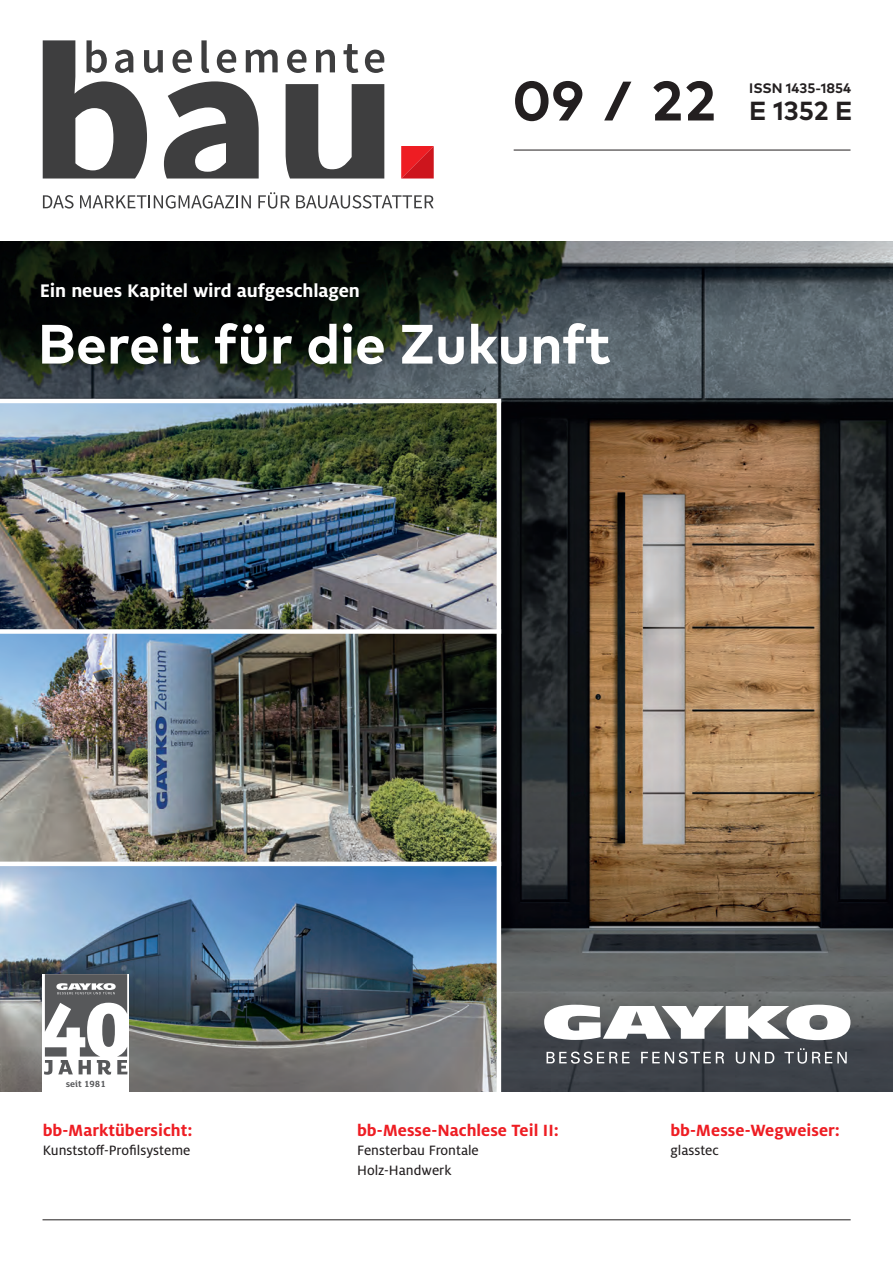
<style>
.page{position:relative;width:893px;height:1263px;background:#fff}
.page>*{position:absolute;margin:0;border:0;box-sizing:border-box;transform-origin:0 0}
.t1{font:700 55.5px "Mark Pro";color:#231f20}
.t2{font:700 55.35px "Mark Pro";color:#fff}
.t3{font:700 26.1px "Mark Pro";color:#231f20}
.t4{font:700 20.1px "Milo Pro";letter-spacing:-.005em;color:#fff}
.t5{font:700 18px "Milo Pro";color:#ee1d23}
.t6{font:15px/19.5px "Milo Pro Text";color:#231f20}
.t7{font:700 13.8px "Mark Pro";color:#231f20}
.t8{font:700 9.75px "FS Lola";color:#57585a}
</style>
<div class="page">
<img style="left:0;top:241px;width:893px;height:851px">
<hr style="left:514px;top:150px;width:336px;height:1px;background:#231f20">
<svg style="left:286px;top:84px;width:98px;height:94px"></svg>
<svg style="left:43px;top:40px;width:235px;height:138px"></svg>
<svg style="left:287px;top:50px;width:19px;height:23px"></svg>
<svg style="left:316px;top:50px;width:19px;height:22px"></svg>
<svg style="left:343px;top:44px;width:15px;height:29px"></svg>
<svg style="left:365px;top:50px;width:19px;height:23px"></svg>
<svg style="left:401px;top:146px;width:33px;height:32px"></svg>
<svg style="left:43px;top:195px;width:31px;height:14px"></svg>
<svg style="left:80px;top:195px;width:171px;height:14px"></svg>
<svg style="left:258px;top:192px;width:32px;height:17px"></svg>
<svg style="left:296px;top:195px;width:138px;height:14px"></svg>
<hr style="left:43px;top:1219px;width:808px;height:1px;background:#231f20">
<svg style="left:544px;top:1005px;width:306px;height:35px"></svg>
<svg style="left:546px;top:1051px;width:83px;height:13px"></svg>
<svg style="left:641px;top:1051px;width:83px;height:13px"></svg>
<svg style="left:736px;top:1052px;width:38px;height:12px"></svg>
<svg style="left:784px;top:1048px;width:63px;height:16px"></svg>
<img style="left:0;top:403px;width:497px;height:689px">
<div style="left:43px;top:974px;width:86px;height:118px;background:#fff"></div>
<svg style="left:44px;top:974px;width:84px;height:101px"></svg>
<hr style="left:497px;top:401px;width:4px;height:708px;background:#fff">
<hr style="left:0;top:399px;width:501px;height:4px;background:#fff">
<div style="left:0;top:629px;width:501px;height:5px;background:#fff"></div>
<hr style="left:0;top:862px;width:501px;height:4px;background:#fff">
<h3 class="t4" style="left:40px;top:279px;width:322px">Ein neues Kapitel wird aufgeschlagen</h3>
<h1 class="t1" style="left:512px;top:59px;width:205px">09 / 22</h1>
<p class="t7" style="left:749px;top:77px;width:103px">ISSN 1435-1854</p>
<h3 class="t3" style="left:749px;top:91px;width:105px">E 1352 E</h3>
<h2 class="t2" style="left:38px;top:302px;width:574px">Bereit für die Zukunft</h2>
<p class="t8" style="left:66px;top:1077px;width:42px">seit 1981</p>
<p class="t5" style="left:43px;top:1120px;width:151px">bb-Marktübersicht:</p>
<p class="t6" style="left:43px;top:1141px;width:149px">Kunststoff-Profilsysteme</p>
<p class="t5" style="left:357px;top:1120px;width:203px">bb-Messe-Nachlese Teil II:</p>
<p class="t6" style="left:357px;top:1141px;width:123px">Fensterbau Frontale<br>Holz-Handwerk</p>
<p class="t5" style="left:670px;top:1120px;width:171px">bb-Messe-Wegweiser:</p>
<p class="t6" style="left:670px;top:1141px;width:50px">glasstec</p>
</div>
